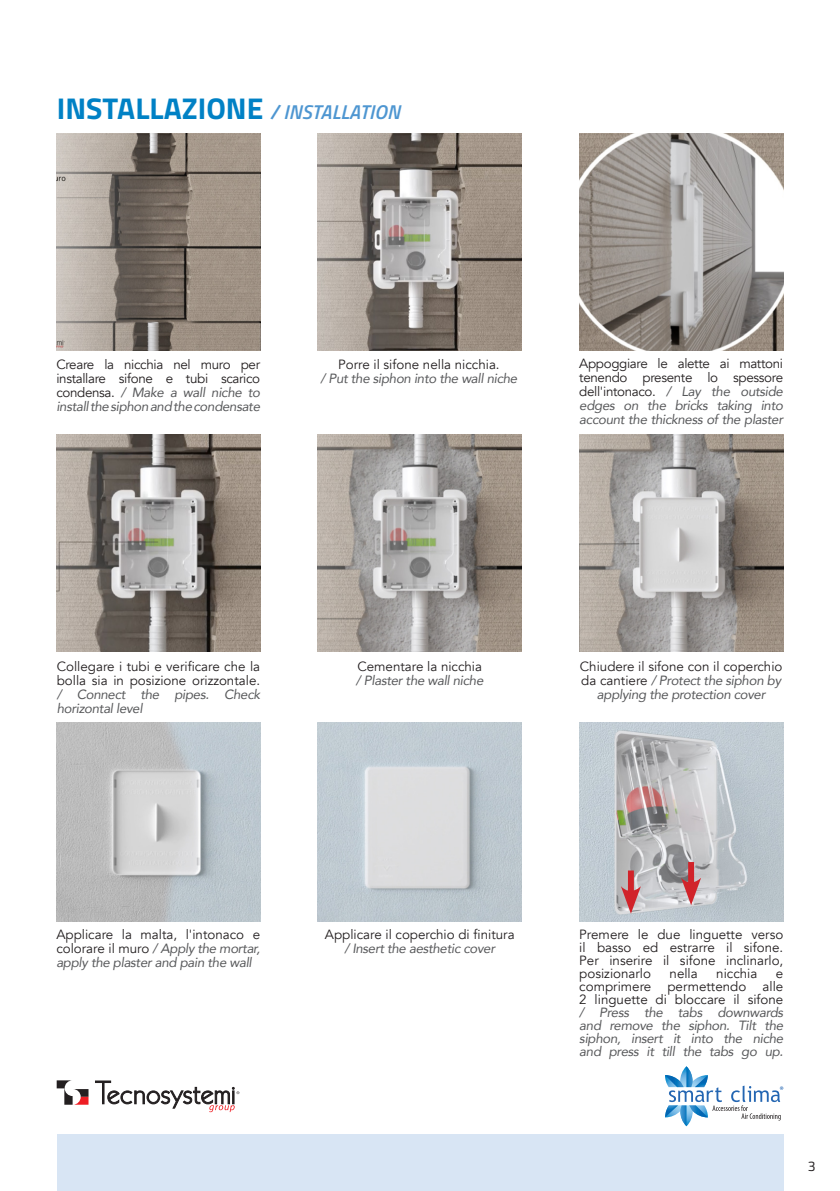
<style>
.page{position:relative;width:840px;height:1191px;background:#fff}
.page>*{position:absolute;margin:0;border:0;box-sizing:border-box;transform-origin:0 0}
.t1{font:700 30px "Titillium Web";color:#0081c5}
.t2{font:14px "Titillium Web";color:#231f20}
.TXT_P9-I11{font:italic 13.4px/14px "Avenir";letter-spacing:-.025em;color:#57585a;text-align:justify}
.TXT_P9-I11-2{font:13.4px/14px "Avenir";color:#231f20}
.s1{font-weight:600;font-style:italic;font-size:20px;color:#4e96d1}
.s2{font-style:italic;color:#57585a}
.s3{font-style:normal;color:#231f20}
</style>
<div class="page">
<svg style="left:57px;top:1080px;width:31px;height:24px"></svg>
<svg style="left:95px;top:1080px;width:144px;height:32px"></svg>
<svg style="left:665px;top:1066px;width:117px;height:60px"></svg>
<div style="left:57px;top:1134px;width:725px;height:57px;background:#d8e5f4"></div>
<img style="left:56px;top:133px;width:204px;height:217px">
<img style="left:57px;top:434px;width:203px;height:217px">
<img style="left:56px;top:722px;width:204px;height:199px">
<img style="left:318px;top:722px;width:203px;height:199px">
<img style="left:579px;top:722px;width:203px;height:199px">
<img style="left:318px;top:434px;width:203px;height:217px">
<img style="left:579px;top:434px;width:203px;height:217px">
<img style="left:318px;top:133px;width:203px;height:217px">
<img style="left:579px;top:133px;width:203px;height:217px">
<div style="left:627px;top:870px;width:6px;height:27px;background:#d1232a"></div>
<svg style="left:620px;top:886px;width:20px;height:27px"></svg>
<svg style="left:687px;top:862px;width:6px;height:15px"></svg>
<svg style="left:680px;top:877px;width:20px;height:28px"></svg>
<p class="t1" style="left:57px;top:86px;width:344px">INSTALLAZIONE <span class="s1">/ INSTALLATION</span></p>
<p class="TXT_P9-I11-2" style="left:56px;top:358px;width:205px;text-align:justify">Creare la nicchia nel muro per installare sifone e tubi scarico condensa. <span class="s2">/ Make a wall niche to install the siphon and the condensate</span></p>
<p class="TXT_P9-I11-2" style="left:338px;top:358px;width:163px">Porre il sifone nella nicchia.</p>
<p class="TXT_P9-I11" style="left:320px;top:371px;width:198px">/ Put the siphon into the wall niche</p>
<p class="TXT_P9-I11" style="left:579px;top:356px;width:205px"><span class="s3">Appoggiare le alette ai mattoni tenendo presente lo spessore dell'intonaco.</span> / Lay the outside edges on the bricks taking into account the thickness of the plaster</p>
<p class="TXT_P9-I11-2" style="left:57px;top:659px;width:205px">Collegare i tubi e verificare che la bolla sia in posizione orizzontale.</p>
<p class="TXT_P9-I11" style="left:57px;top:687px;width:205px">/ Connect the pipes. Check horizontal level</p>
<p class="TXT_P9-I11-2" style="left:357px;top:659px;width:126px">Cementare la nicchia</p>
<p class="TXT_P9-I11" style="left:356px;top:673px;width:129px">/ Plaster the wall niche</p>
<p class="TXT_P9-I11" style="left:579px;top:659px;width:204px;text-align:center"><span class="s3">Chiudere il sifone con il coperchio da cantiere</span> / Protect the siphon by applying the protection cover</p>
<p class="TXT_P9-I11" style="left:56px;top:927px;width:205px"><span class="s3">Applicare la malta, l'intonaco e colorare il muro</span> / Apply the mortar, apply the plaster and pain the wall</p>
<p class="TXT_P9-I11-2" style="left:324px;top:927px;width:191px">Applicare il coperchio di finitura</p>
<p class="TXT_P9-I11" style="left:344px;top:941px;width:152px">/ Insert the aesthetic cover</p>
<p class="TXT_P9-I11-2" style="left:579px;top:928px;width:205px;line-height:13px">Premere le due linguette verso il basso ed estrarre il sifone.</p>
<p class="TXT_P9-I11-2" style="left:579px;top:954px;width:205px;line-height:13px">Per inserire il sifone inclinarlo, posizionarlo</p>
<p class="TXT_P9-I11-2" style="left:669px;top:966px;width:30px">nella</p>
<p class="TXT_P9-I11-2" style="left:715px;top:966px;width:43px">nicchia</p>
<p class="TXT_P9-I11" style="left:579px;top:966px;width:205px;line-height:13px;text-indent:196px"><span class="s3">e comprimere permettendo alle 2 linguette di bloccare il sifone </span>/ Press the tabs downwards and remove the siphon. Tilt the siphon, insert it into the niche and press it till the tabs go up.</p>
<p class="t2" style="left:807px;top:1156px;width:9px">3</p>
</div>
